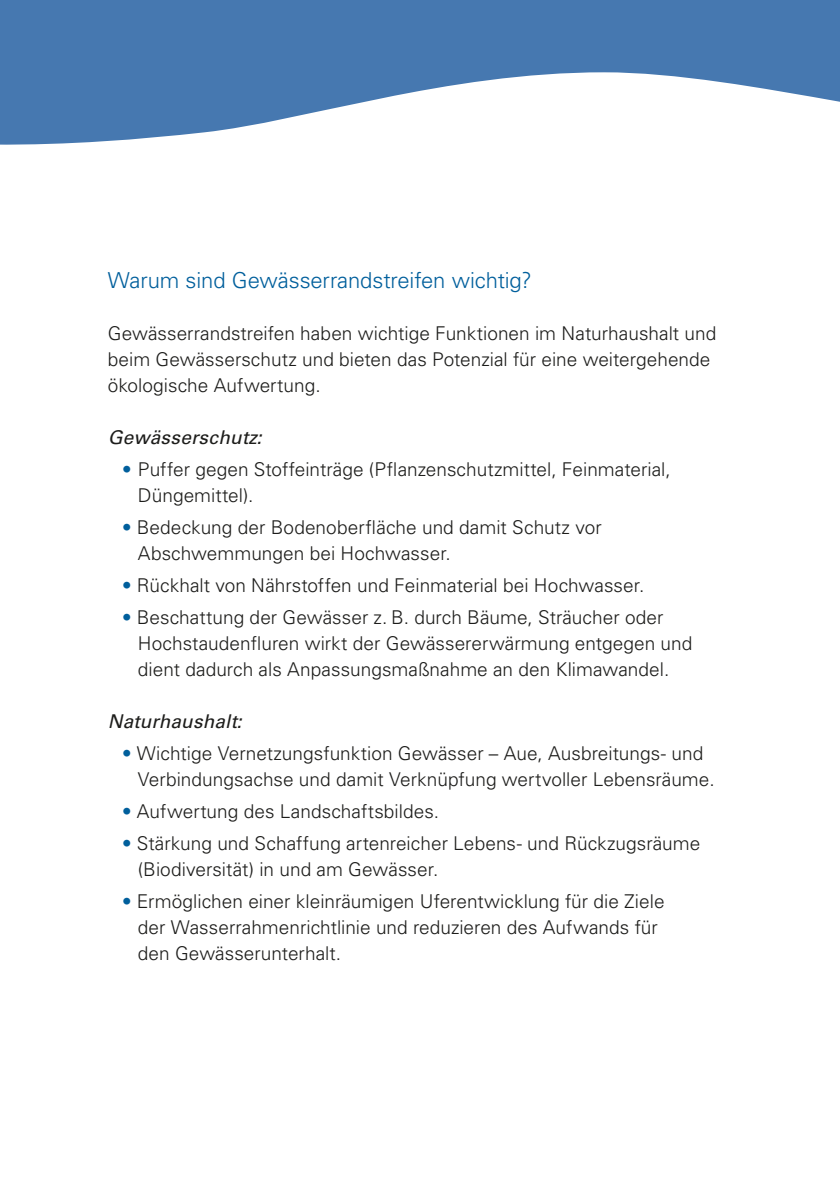
<style>
.page{position:relative;width:840px;height:1191px;background:#fff}
.page>*{position:absolute;margin:0;border:0;box-sizing:border-box;transform-origin:0 0}
.t1{font:300 22px "Univers LT Std";letter-spacing:-.005em;color:#005f9c}
.t2{font:300 19px/26px "Univers LT Std";color:#1d1d1b}
.t3{font:italic 19px "Univers LT Std";letter-spacing:.01em;color:#1d1d1b}
.s1{color:#005f9c}
</style>
<div class="page">
<svg style="left:0;top:0;width:839px;height:145px;fill:#4678b0"></svg>
<p class="t1" style="left:108px;top:267px;width:425px">Warum sind Gewässerrandstreifen wichtig?</p>
<p class="t2" style="left:108px;top:320px;width:609px">Gewässerrandstreifen haben wichtige Funktionen im Naturhaushalt und beim Gewässerschutz und bieten das Potenzial für eine weitergehende ökologische Aufwertung.</p>
<p class="t3" style="left:108px;top:426px;width:155px">Gewässerschutz:</p>
<p class="t2" style="left:138px;top:456px;width:534px;text-indent:-16px"><span class="s1">•</span> Puffer gegen Stoffeinträge (Pflanzenschutzmittel, Feinmaterial,<br>Düngemittel).</p>
<p class="t2" style="left:138px;top:514px;width:465px;text-indent:-16px"><span class="s1">•</span> Bedeckung der Bodenoberfläche und damit Schutz vor<br>Abschwemmungen bei Hochwasser.</p>
<p class="t2" style="left:122px;top:572px;width:523px"><span class="s1">•</span> Rückhalt von Nährstoffen und Feinmaterial bei Hochwasser.</p>
<p class="t2" style="left:138px;top:604px;width:555px;text-indent:-16px"><span class="s1">•</span> Beschattung der Gewässer z. B. durch Bäume, Sträucher oder<br>Hochstaudenfluren wirkt der Gewässererwärmung entgegen und dient dadurch als Anpassungsmaßnahme an den Klimawandel.</p>
<p class="t3" style="left:108px;top:710px;width:135px">Naturhaushalt:</p>
<p class="t2" style="left:138px;top:740px;width:578px;text-indent:-16px"><span class="s1">•</span> Wichtige Vernetzungsfunktion Gewässer – Aue, Ausbreitungs- und<br>Verbindungsachse und damit Verknüpfung wertvoller Lebensräume.</p>
<p class="t2" style="left:122px;top:798px;width:318px"><span class="s1">•</span> Aufwertung des Landschaftsbildes.</p>
<p class="t2" style="left:138px;top:830px;width:563px;text-indent:-16px"><span class="s1">•</span> Stärkung und Schaffung artenreicher Lebens- und Rückzugsräume (Biodiversität) in und am Gewässer.</p>
<p class="t2" style="left:138px;top:888px;width:528px;text-indent:-16px"><span class="s1">•</span> Ermöglichen einer kleinräumigen Uferentwicklung für die Ziele der Wasserrahmenrichtlinie und reduzieren des Aufwands für den Gewässerunterhalt.</p>
</div>
